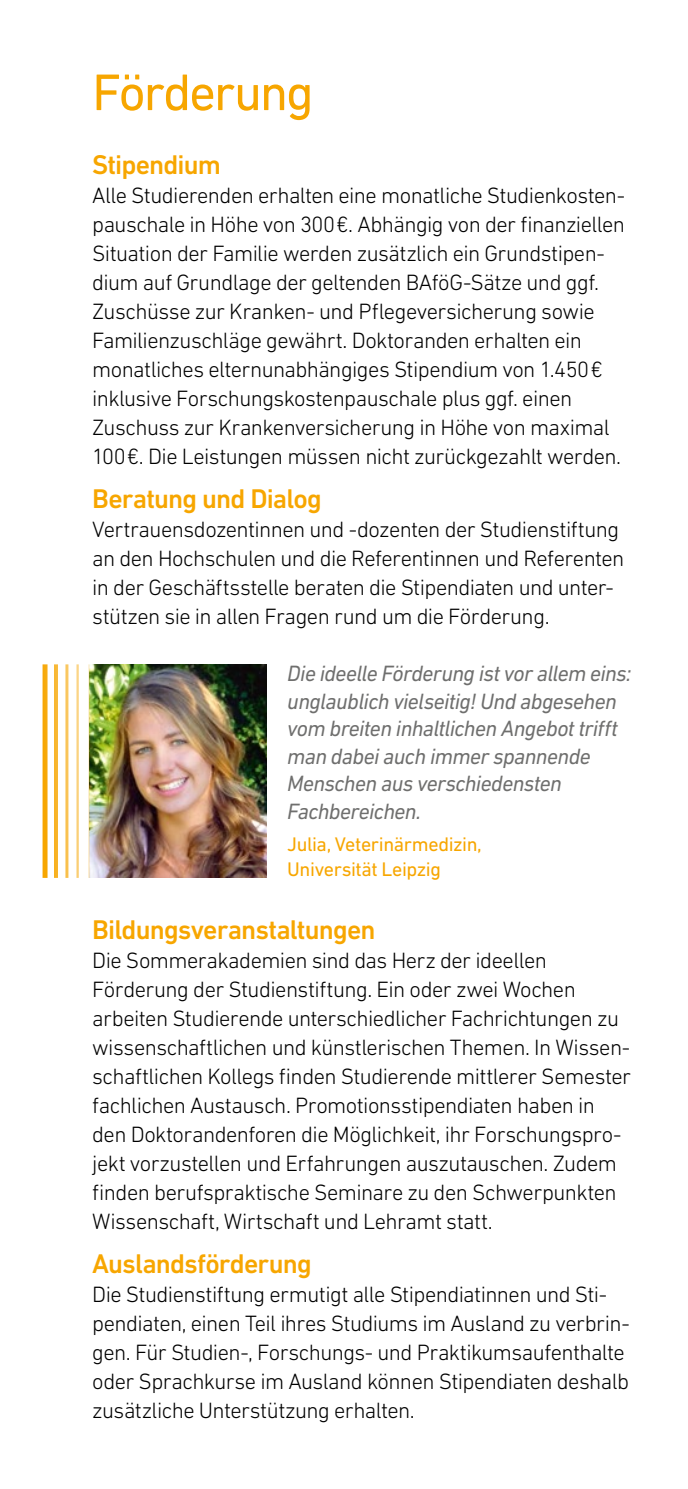
<style>
.page{position:relative;width:688px;height:1489px;background:#fff}
.page>*{position:absolute;margin:0;border:0;box-sizing:border-box;transform-origin:0 0}
._1-_Head_orange{font:52.25px "DIN Next LT Pro";letter-spacing:-.04em;color:#f7a600}
._2-_Subhead{font:500 27.5px "DIN Next LT Pro";letter-spacing:-.03em;color:#f7a600}
._3-_Fließ{font:300 22.5px/29px "DIN Next LT Pro";letter-spacing:-.025em;color:#000}
._5-_Zitat{font:italic 22.5px/27.5px "DIN Next LT Pro";letter-spacing:-.025em;color:#6f6f6e}
._5-_Zitat_Name_orang{font:20px/25px "DIN Next LT Pro";letter-spacing:-.02em;color:#f7a600}
</style>
<div class="page">
<img style="left:89px;top:664px;width:177px;height:213px">
<hr style="left:88px;top:664px;width:1px;height:213px;background:#f7a600">
<hr style="left:76px;top:664px;width:3px;height:213px;background:#f7a600">
<hr style="left:65px;top:664px;width:3px;height:213px;background:#f7a600">
<svg style="left:54px;top:664px;width:4px;height:213px"></svg>
<div style="left:43px;top:664px;width:5px;height:213px;background:#f7a600"></div>
<p class="_1-_Head_orange" style="left:92px;top:62px;width:223px">Förderung</p>
<p class="_2-_Subhead" style="left:92px;top:149px;width:130px">Stipendium</p>
<p class="_3-_Fließ" style="left:92px;top:181px;width:534px">Alle Studierenden erhalten eine monatliche Studienkosten&shy;pauschale in Höhe von 300€. Abhängig von der finanziellen Situation der Familie werden zusätzlich ein Grundstipen&shy;dium auf Grundlage der geltenden BAföG-Sätze und ggf.<br>Zuschüsse zur Kranken- und Pflegeversicherung sowie Familienzuschläge gewährt. Doktoranden erhalten ein monatliches elternunabhängiges Stipendium von 1.450€ inklusive Forschungskostenpauschale plus ggf. einen Zuschuss zur Krankenversicherung in Höhe von maximal 100€. Die Leistungen müssen nicht zurückgezahlt werden.</p>
<p class="_2-_Subhead" style="left:92px;top:483px;width:231px">Beratung und Dialog</p>
<p class="_3-_Fließ" style="left:92px;top:515px;width:533px">Vertrauensdozentinnen und -dozenten der Studienstiftung an den Hochschulen und die Referentinnen und Referenten in der Geschäftsstelle beraten die Stipendiaten und unter&shy;stützen sie in allen Fragen rund um die Förderung.</p>
<p class="_5-_Zitat" style="left:287px;top:659px;width:345px">Die ideelle Förderung ist vor allem eins: unglaublich vielseitig! Und abgesehen vom breiten inhaltlichen Angebot trifft man dabei auch immer spannende Menschen aus verschiedensten Fachbereichen.</p>
<p class="_5-_Zitat_Name_orang" style="left:287px;top:831px;width:196px">Julia, Veterinärmedizin,<br>Universität Leipzig</p>
<p class="_2-_Subhead" style="left:92px;top:913px;width:285px">Bildungsveranstaltungen</p>
<p class="_3-_Fließ" style="left:92px;top:945px;width:540px">Die Sommerakademien sind das Herz der ideellen Förderung der Studienstiftung. Ein oder zwei Wochen arbeiten Studierende unterschiedlicher Fachrichtungen zu wissenschaftlichen und künstlerischen Themen. In Wissen&shy;schaftlichen Kollegs finden Studierende mittlerer Semester fachlichen Austausch. Promotionsstipendiaten haben in den Doktorandenforen die Möglichkeit, ihr Forschungspro&shy;jekt vorzustellen und Erfahrungen auszutauschen. Zudem finden berufspraktische Seminare zu den Schwerpunkten Wissenschaft, Wirtschaft und Lehramt statt.</p>
<p class="_2-_Subhead" style="left:92px;top:1247px;width:221px">Auslandsförderung</p>
<p class="_3-_Fließ" style="left:92px;top:1279px;width:539px">Die Studienstiftung ermutigt alle Stipendiatinnen und Sti&shy;pendiaten, einen Teil ihres Studiums im Ausland zu verbrin&shy;gen. Für Studien-, Forschungs- und Praktikumsaufenthalte oder Sprachkurse im Ausland können Stipendiaten deshalb zusätzliche Unterstützung erhalten.</p>
</div>
